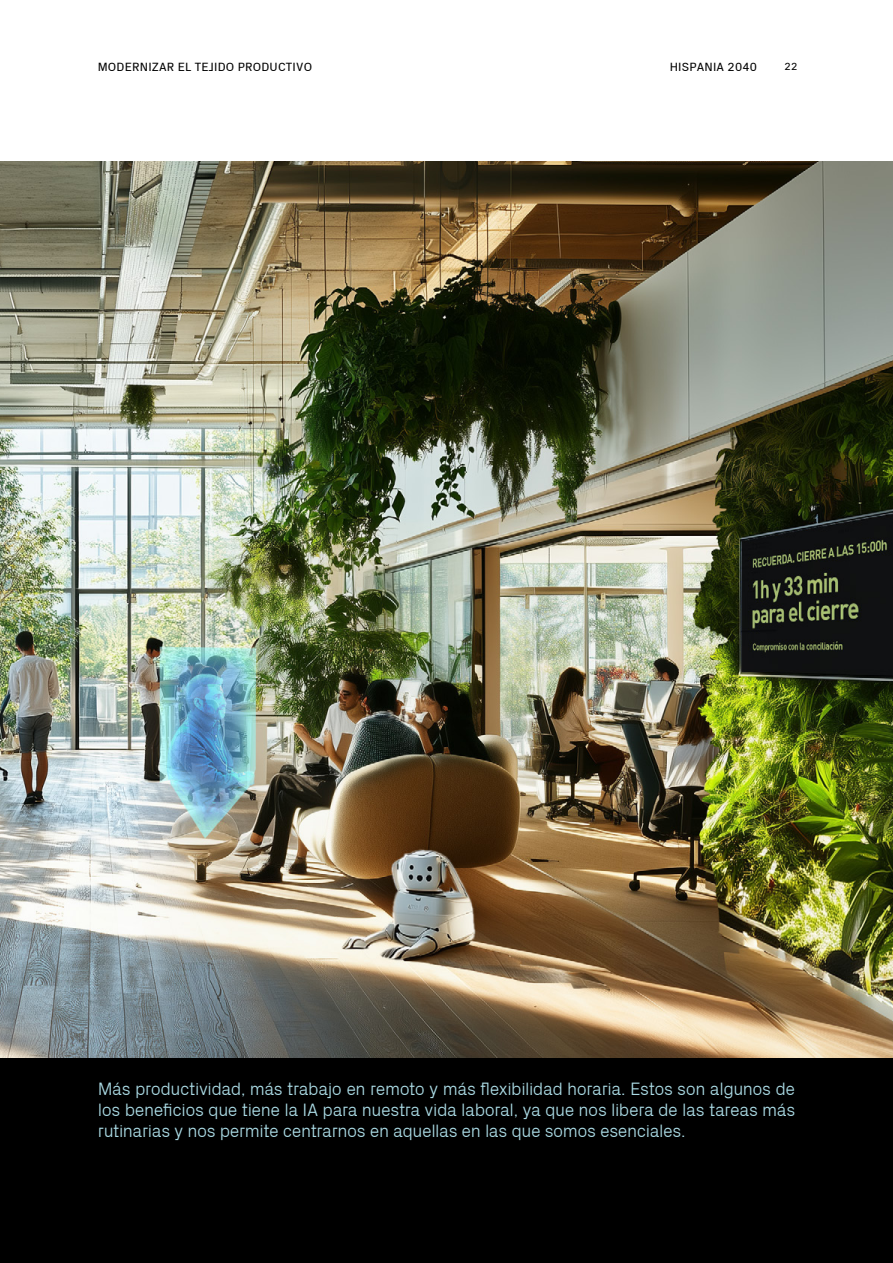
<style>
.page{position:relative;width:893px;height:1263px;background:#fff}
.page>*{position:absolute;margin:0;border:0;box-sizing:border-box;transform-origin:0 0}
.DESTACADOS{font:300 18px/21px "Px Grotesk";letter-spacing:-.02em;color:#abdbe5;text-align:justify}
.t1{font:12px "Px Grotesk";letter-spacing:.015em;color:#000}
.t2{font:10.5px "Px Grotesk";color:#000}
</style>
<div class="page">
<img style="left:0;top:162px;width:893px;height:897px">
<div style="left:0;top:1059px;width:893px;height:204px;background:#000"></div>
<p class="t1" style="left:98px;top:60px;width:216px">MODERNIZAR EL TEJIDO PRODUCTIVO</p>
<p class="t1" style="left:670px;top:60px;width:89px">HISPANIA 2040</p>
<p class="t2" style="left:784px;top:60px;width:14px">22</p>
<p class="DESTACADOS" style="left:98px;top:1077px;width:699px">Más productividad, más trabajo en remoto y más flexibilidad horaria. Estos son algunos de los beneficios que tiene la IA para nuestra vida laboral, ya que nos libera de las tareas más rutinarias y nos permite centrarnos en aquellas en las que somos esenciales.</p>
</div>
